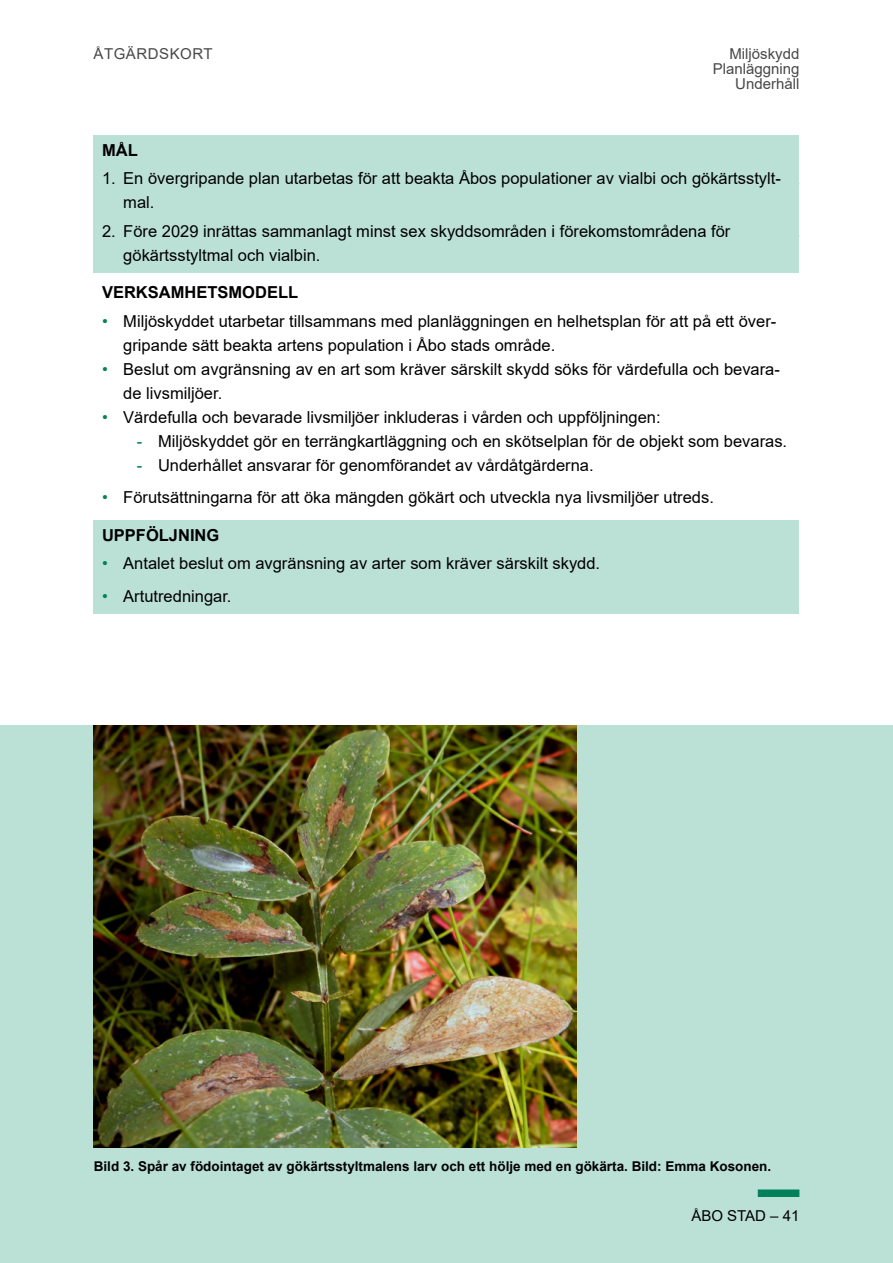
<style>
.page{position:relative;width:893px;height:1263px;background:#fff}
.page>*{position:absolute;margin:0;border:0;box-sizing:border-box;transform-origin:0 0}
.t1{font:16.5px/24px "Arial";color:#000}
.Kortti_otsikko_3__h5{font:700 16.5px "Arial";color:#000}
.t2{font:15px/15px "Arial";color:#474847;text-align:right}
.t3{font:15px "Arial";letter-spacing:.035em;color:#474847}
.t4{font:15px "Arial";color:#000}
.Laatikkoteksti{font:700 13.5px "Arial";color:#000}
.s1{color:#00815a}
</style>
<div class="page">
<div style="left:0;top:725px;width:893px;height:538px;background:#bbe0d5"></div>
<div style="left:758px;top:1189px;width:41px;height:8px;background:#00815a"></div>
<div style="left:94px;top:136px;width:705px;height:32px;background:#bbe0d5"></div>
<div style="left:94px;top:164px;width:705px;height:56px;background:#bbe0d5"></div>
<div style="left:94px;top:216px;width:705px;height:57px;background:#bbe0d5"></div>
<div style="left:94px;top:520px;width:705px;height:33px;background:#bbe0d5"></div>
<div style="left:94px;top:540px;width:705px;height:41px;background:#bbe0d5"></div>
<div style="left:94px;top:573px;width:705px;height:41px;background:#bbe0d5"></div>
<img style="left:94px;top:726px;width:482px;height:421px">
<p class="t3" style="left:94px;top:44px;width:121px">ÅTGÄRDSKORT</p>
<p class="t2" style="left:713px;top:46px;width:88px">Miljöskydd<br>Planläggning<br>Underhåll</p>
<h5 class="Kortti_otsikko_3__h5" style="left:102px;top:139px;width:37px">MÅL</h5>
<p class="t1" style="left:123px;top:167px;width:659px;text-indent:-21px">1. En övergripande plan utarbetas för att beakta Åbos populationer av vialbi och gökärtsstylt&shy;mal.</p>
<p class="t1" style="left:123px;top:219px;width:609px;text-indent:-21px">2. Före 2029 inrättas sammanlagt minst sex skyddsområden i förekomstområdena för gökärtsstyltmal och vialbin.</p>
<h5 class="Kortti_otsikko_3__h5" style="left:102px;top:281px;width:198px">VERKSAMHETSMODELL</h5>
<p class="t1" style="left:123px;top:309px;width:655px;text-indent:-21px"><span class="s1">•</span> Miljöskyddet utarbetar tillsammans med planläggningen en helhetsplan för att på ett över&shy;gripande sätt beakta artens population i Åbo stads område.</p>
<p class="t1" style="left:123px;top:357px;width:658px;text-indent:-21px"><span class="s1">•</span> Beslut om avgränsning av en art som kräver särskilt skydd söks för värdefulla och bevara&shy;de livsmiljöer.</p>
<p class="t1" style="left:102px;top:405px;width:560px"><span class="s1">•</span> Värdefulla och bevarade livsmiljöer inkluderas i vården och uppföljningen:</p>
<p class="t1" style="left:137px;top:429px;width:652px"><span class="s1">-</span> Miljöskyddet gör en terrängkartläggning och en skötselplan för de objekt som bevaras.</p>
<p class="t1" style="left:137px;top:453px;width:458px"><span class="s1">-</span> Underhållet ansvarar för genomförandet av vårdåtgärderna.</p>
<p class="t1" style="left:102px;top:485px;width:613px"><span class="s1">•</span> Förutsättningarna för att öka mängden gökärt och utveckla nya livsmiljöer utreds.</p>
<h5 class="Kortti_otsikko_3__h5" style="left:102px;top:524px;width:119px">UPPFÖLJNING</h5>
<p class="t1" style="left:102px;top:551px;width:500px"><span class="s1">•</span> Antalet beslut om avgränsning av arter som kräver särskilt skydd.</p>
<p class="t1" style="left:102px;top:584px;width:131px"><span class="s1">•</span> Artutredningar.</p>
<p class="Laatikkoteksti" style="left:94px;top:1157px;width:679px">Bild 3. Spår av födointaget av gökärtsstyltmalens larv och ett hölje med en gökärta. Bild: Emma Kosonen.</p>
<p class="t4" style="left:691px;top:1206px;width:110px">ÅBO STAD – 41</p>
</div>
